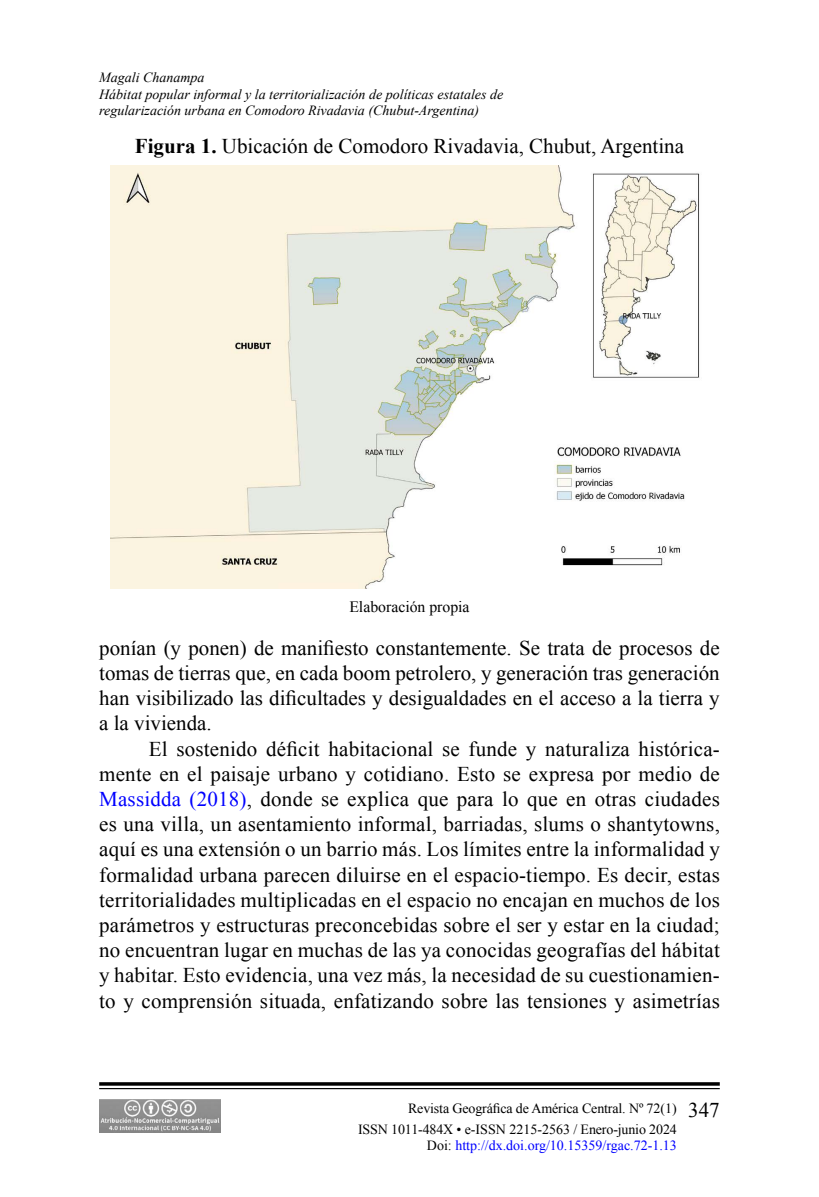
<style>
.page{position:relative;width:819px;height:1197px;background:#fff}
.page>*{position:absolute;margin:0;border:0;box-sizing:border-box;transform-origin:0 0}
.t1{font:21px/25.2px "Times New Roman";color:#000;text-align:justify}
.t2{font:15.75px "Times New Roman";color:#000}
.t3{font:italic 14px/16.8px "Times New Roman";color:#000}
.t4{font:14px/21px "Times New Roman";letter-spacing:-.01em;color:#000}
.t5{font:14px "Times New Roman";color:#00f}
.s1{font-weight:700}
.s2{color:#00f}
.s3{font-size:21px}
.s4{color:#000}
</style>
<div class="page">
<svg style="left:99px;top:1082px;width:621px;height:4px;background:#1f1f1f"></svg>
<hr style="left:99px;top:1088px;width:621px;height:1px;background:#000">
<img style="left:99px;top:1099px;width:121px;height:34px">
<img style="left:110px;top:165px;width:590px;height:424px">
<p class="t3" style="left:99px;top:68px;width:406px">Magali Chanampa<br>Hábitat popular informal y la territorialización de políticas estatales de regularización urbana en Comodoro Rivadavia (Chubut-Argentina)</p>
<p class="t1" style="left:135px;top:134px;width:551px"><span class="s1">Figura 1.</span> Ubicación de Comodoro Rivadavia, Chubut, Argentina</p>
<p class="t2" style="left:349px;top:597px;width:122px">Elaboración propia</p>
<p class="t1" style="left:99px;top:635px;width:622px">ponían (y ponen) de manifiesto constantemente. Se trata de procesos de tomas de tierras que, en cada boom petrolero, y generación tras generación han visibilizado las dificultades y desigualdades en el acceso a la tierra y a la vivienda.</p>
<p class="t1" style="left:99px;top:736px;width:622px;text-indent:50px">El sostenido déficit habitacional se funde y naturaliza histórica&shy;mente en el paisaje urbano y cotidiano. Esto se expresa por medio de <span class="s2">Massidda (2018)</span>, donde se explica que para lo que en otras ciudades es una villa, un asentamiento informal, barriadas, slums o shantytowns, aquí es una extensión o un barrio más. Los límites entre la informalidad y formalidad urbana parecen diluirse en el espacio-tiempo. Es decir, estas territorialidades multiplicadas en el espacio no encajan en muchos de los parámetros y estructuras preconcebidas sobre el ser y estar en la ciudad; no encuentran lugar en muchas de las ya conocidas geografías del hábitat y habitar. Esto evidencia, una vez más, la necesidad de su cuestionamien&shy;to y comprensión situada, enfatizando sobre las tensiones y asimetrías</p>
<p class="t4" style="left:358px;top:1097px;width:363px;text-indent:50px">Revista Geográfica de América Central. Nº 72(1) <span class="s3">347<br></span>ISSN 1011-484X • e-ISSN 2215-2563 / Enero-junio 2024</p>
<p class="t5" style="left:427px;top:1136px;width:251px"><span class="s4">Doi:</span> http://dx.doi.org/10.15359/rgac.72-1.13</p>
</div>
